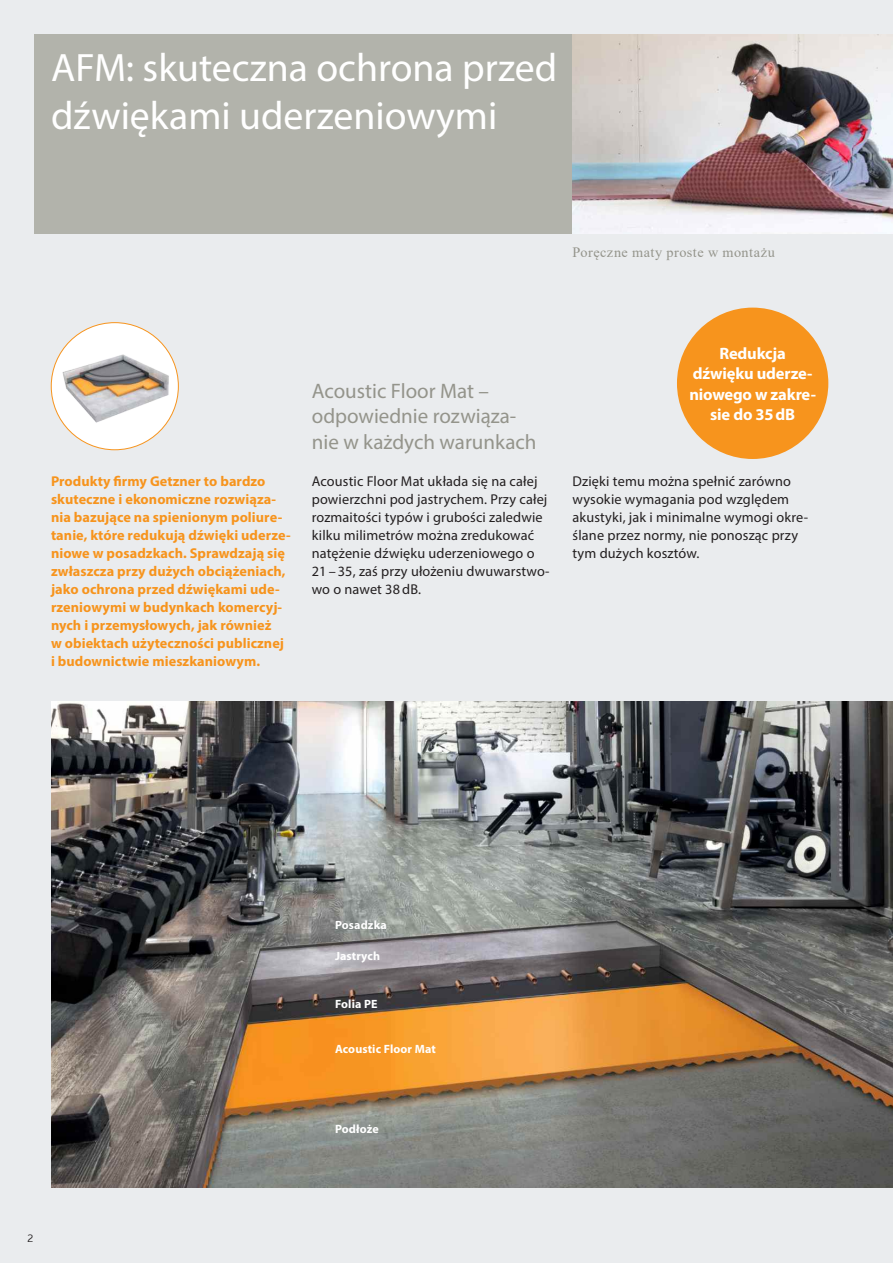
<style>
.page{position:relative;width:893px;height:1263px;background:#eaecee}
.page>*{position:absolute;margin:0;border:0;box-sizing:border-box;transform-origin:0 0}
.t1{font:39.75px/48px "Myriad Pro";color:#fff}
.t2{font:21px/25.5px "Myriad Pro";color:#94948b}
.t3{font:700 16.5px/20.2px "Myriad Pro";letter-spacing:-.01em;color:#fff;text-align:center}
.t4{font:14.25px/18px "Myriad Pro";letter-spacing:.01em;color:#231f20}
.t5{font:700 14.25px/18px "Myriad Pro";letter-spacing:.005em;color:#f7941d}
.t6{font:14.25px "Times New Roman";letter-spacing:.03em;color:#94948b}
.t7{font:700 12px "Myriad Pro";letter-spacing:.01em;color:#fff}
.t8{font:300 10.5px "Interstate";color:#231f20}
</style>
<div class="page">
<div style="left:34px;top:34px;width:859px;height:200px;background:#b2b3ab"></div>
<img style="left:51px;top:702px;width:842px;height:486px">
<img style="left:573px;top:34px;width:320px;height:200px">
<div style="left:677px;top:308px;width:151px;height:151px;background:#f7941d;border-radius:50%"></div>
<img style="left:51px;top:323px;width:127px;height:127px;border-radius:64px">
<h1 class="t1" style="left:51px;top:47px;width:508px">AFM: skuteczna ochrona przed dźwiękami uderzeniowymi</h1>
<p class="t6" style="left:573px;top:242px;width:204px">Poręczne maty proste w montażu</p>
<p class="t5" style="left:51px;top:473px;width:241px">Produkty firmy Getzner to bardzo skuteczne i ekonomiczne rozwiąza&shy;nia bazujące na spienionym poliure&shy;tanie, które redukują dźwięki uderze&shy;niowe w posadzkach. Sprawdzają się zwłaszcza przy dużych obciążeniach, jako ochrona przed dźwiękami ude&shy;rzeniowymi w budynkach komercyj&shy;nych i przemysłowych, jak również<br>w obiektach użyteczności publicznej i budownictwie mieszkaniowym.</p>
<h2 class="t2" style="left:312px;top:380px;width:226px">Acoustic Floor Mat – odpowiednie rozwiąza&shy;nie w każdych warunkach</h2>
<p class="t4" style="left:312px;top:473px;width:239px">Acoustic Floor Mat układa się na całej powierzchni pod jastrychem. Przy całej rozmaitości typów i grubości zaledwie kilku milimetrów można zredukować natężenie dźwięku uderzeniowego o 21 – 35, zaś przy ułożeniu dwuwarstwo&shy;wo o nawet 38 dB.</p>
<p class="t3" style="left:689px;top:345px;width:128px">Redukcja dźwięku uderze&shy;niowego w zakre&shy;sie do 35 dB</p>
<p class="t4" style="left:573px;top:473px;width:237px">Dzięki temu można spełnić zarówno wysokie wymagania pod względem akustyki, jak i minimalne wymogi okre&shy;ślane przez normy, nie ponosząc przy tym dużych kosztów.</p>
<p class="t8" style="left:28px;top:1233px;width:7px">2</p>
<p class="t7" style="left:335px;top:920px;width:53px">Posadzka</p>
<p class="t7" style="left:335px;top:951px;width:46px">Jastrych</p>
<p class="t7" style="left:335px;top:999px;width:44px">Folia PE</p>
<p class="t7" style="left:335px;top:1044px;width:102px">Acoustic Floor Mat</p>
<p class="t7" style="left:335px;top:1124px;width:45px">Podłoże</p>
</div>
